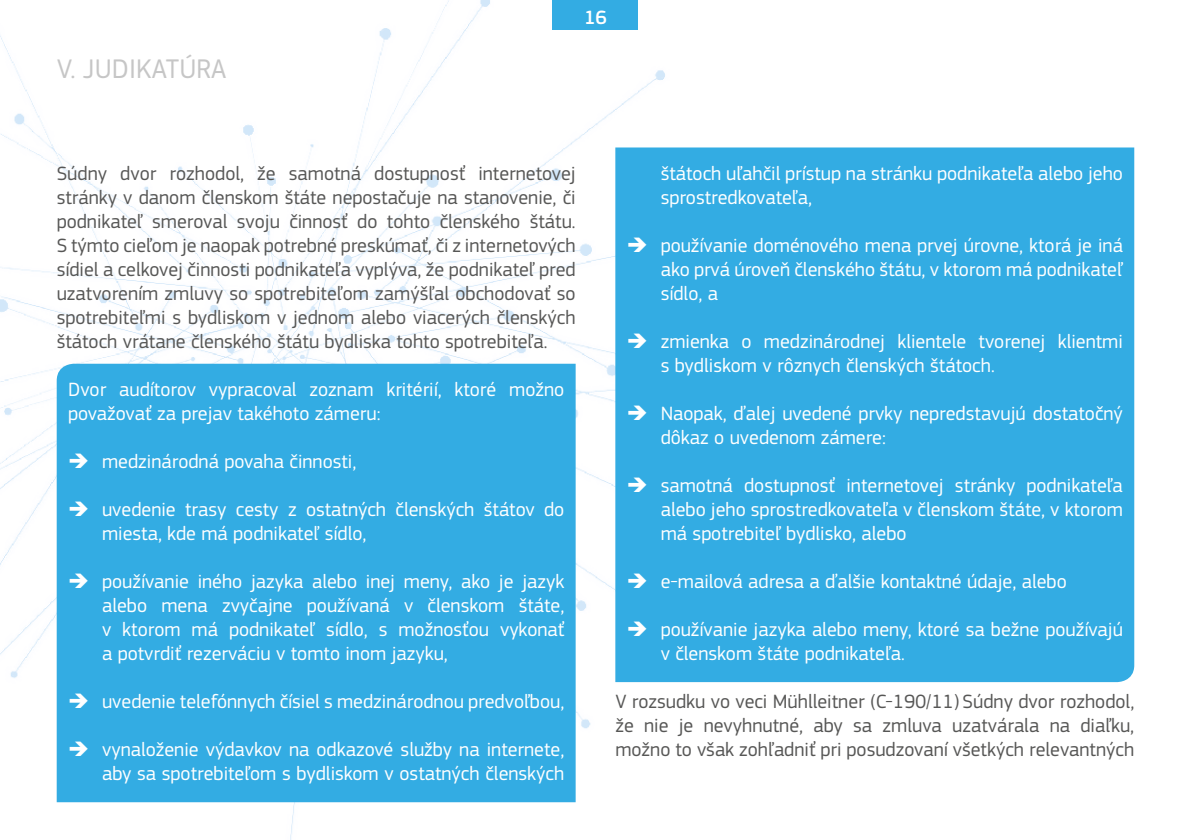
<style>
.page{position:relative;width:1191px;height:840px;background:#fff}
.page>*{position:absolute;margin:0;border:0;box-sizing:border-box;transform-origin:0 0}
.t1{font:28px "PF Square Sans Pro";color:#c6c6c6}
.box_body{font:20px/24px "PF Square Sans Pro";color:#fff}
.body{font:20px/24px "PF Square Sans Pro";color:#575756;text-align:justify}
.t2{font:500 20px "PF Square Sans Pro";color:#fff}
</style>
<div class="page">
<img style="left:0;top:0;width:858px;height:839px">
<div style="left:553px;top:0;width:85px;height:29px;background:#33ace3"></div>
<div style="left:57px;top:363px;width:518px;height:438px;background:#33ace3"></div>
<div style="left:615px;top:147px;width:519px;height:534px;background:#33ace3"></div>
<svg style="left:70px;top:453px;width:18px;height:14px"></svg>
<svg style="left:70px;top:501px;width:18px;height:14px"></svg>
<svg style="left:70px;top:573px;width:18px;height:14px"></svg>
<svg style="left:70px;top:693px;width:18px;height:14px"></svg>
<svg style="left:70px;top:741px;width:18px;height:14px"></svg>
<svg style="left:628px;top:237px;width:18px;height:14px"></svg>
<svg style="left:628px;top:333px;width:18px;height:14px"></svg>
<svg style="left:628px;top:405px;width:18px;height:14px"></svg>
<svg style="left:628px;top:477px;width:18px;height:14px"></svg>
<svg style="left:628px;top:573px;width:18px;height:14px"></svg>
<svg style="left:628px;top:621px;width:18px;height:14px"></svg>
<h1 class="t1" style="left:57px;top:52px;width:171px">V. JUDIKATÚRA</h1>
<p class="t2" style="left:584px;top:5px;width:24px">16</p>
<p class="body" style="left:57px;top:161px;width:520px">Súdny dvor rozhodol, že samotná dostupnosť internetovej stránky v danom členskom štáte nepostačuje na stanovenie, či podnikateľ smeroval svoju činnosť do tohto členského štátu.<br>S týmto cieľom je naopak potrebné preskúmať, či z internetových sídiel a celkovej činnosti podnikateľa vyplýva, že podnikateľ pred uzatvorením zmluvy so spotrebiteľom zamýšľal obchodovať so spotrebiteľmi s bydliskom v jednom alebo viacerých členských štátoch vrátane členského štátu bydliska tohto spotrebiteľa.</p>
<p class="box_body" style="left:68px;top:377px;width:498px">Dvor audítorov vypracoval zoznam kritérií, ktoré možno považovať za prejav takéhoto zámeru:</p>
<p class="box_body" style="left:102px;top:449px;width:256px">medzinárodná povaha činnosti,</p>
<p class="box_body" style="left:102px;top:497px;width:464px">uvedenie trasy cesty z ostatných členských štátov do miesta, kde má podnikateľ sídlo,</p>
<p class="box_body" style="left:102px;top:569px;width:464px;text-align:justify">používanie iného jazyka alebo inej meny, ako je jazyk alebo mena zvyčajne používaná v členskom štáte, v ktorom má podnikateľ sídlo, s možnosťou vykonať a potvrdiť rezerváciu v tomto inom jazyku,</p>
<p class="box_body" style="left:102px;top:689px;width:464px">uvedenie telefónnych čísiel s medzinárodnou predvoľbou,</p>
<p class="box_body" style="left:102px;top:737px;width:464px">vynaloženie výdavkov na odkazové služby na internete, aby sa spotrebiteľom s bydliskom v ostatných členských</p>
<p class="box_body" style="left:660px;top:161px;width:464px">štátoch uľahčil prístup na stránku podnikateľa alebo jeho sprostredkovateľa,</p>
<p class="box_body" style="left:660px;top:233px;width:464px;text-align:justify">používanie doménového mena prvej úrovne, ktorá je iná ako prvá úroveň členského štátu, v ktorom má podnikateľ sídlo, a</p>
<p class="box_body" style="left:660px;top:329px;width:464px">zmienka o medzinárodnej klientele tvorenej klientmi s bydliskom v rôznych členských štátoch.</p>
<p class="box_body" style="left:660px;top:401px;width:464px">Naopak, ďalej uvedené prvky nepredstavujú dostatočný dôkaz o uvedenom zámere:</p>
<p class="box_body" style="left:660px;top:473px;width:464px;text-align:justify">samotná dostupnosť internetovej stránky podnikateľa alebo jeho sprostredkovateľa v členskom štáte, v ktorom má spotrebiteľ bydlisko, alebo</p>
<p class="box_body" style="left:660px;top:569px;width:407px">e-mailová adresa a ďalšie kontaktné údaje, alebo</p>
<p class="box_body" style="left:660px;top:617px;width:464px">používanie jazyka alebo meny, ktoré sa bežne používajú v členskom štáte podnikateľa.</p>
<p class="body" style="left:615px;top:689px;width:520px">V rozsudku vo veci Mühlleitner (C-190/11) Súdny dvor rozhodol, že nie je nevyhnutné, aby sa zmluva uzatvárala na diaľku, možno to však zohľadniť pri posudzovaní všetkých relevantných</p>
</div>
